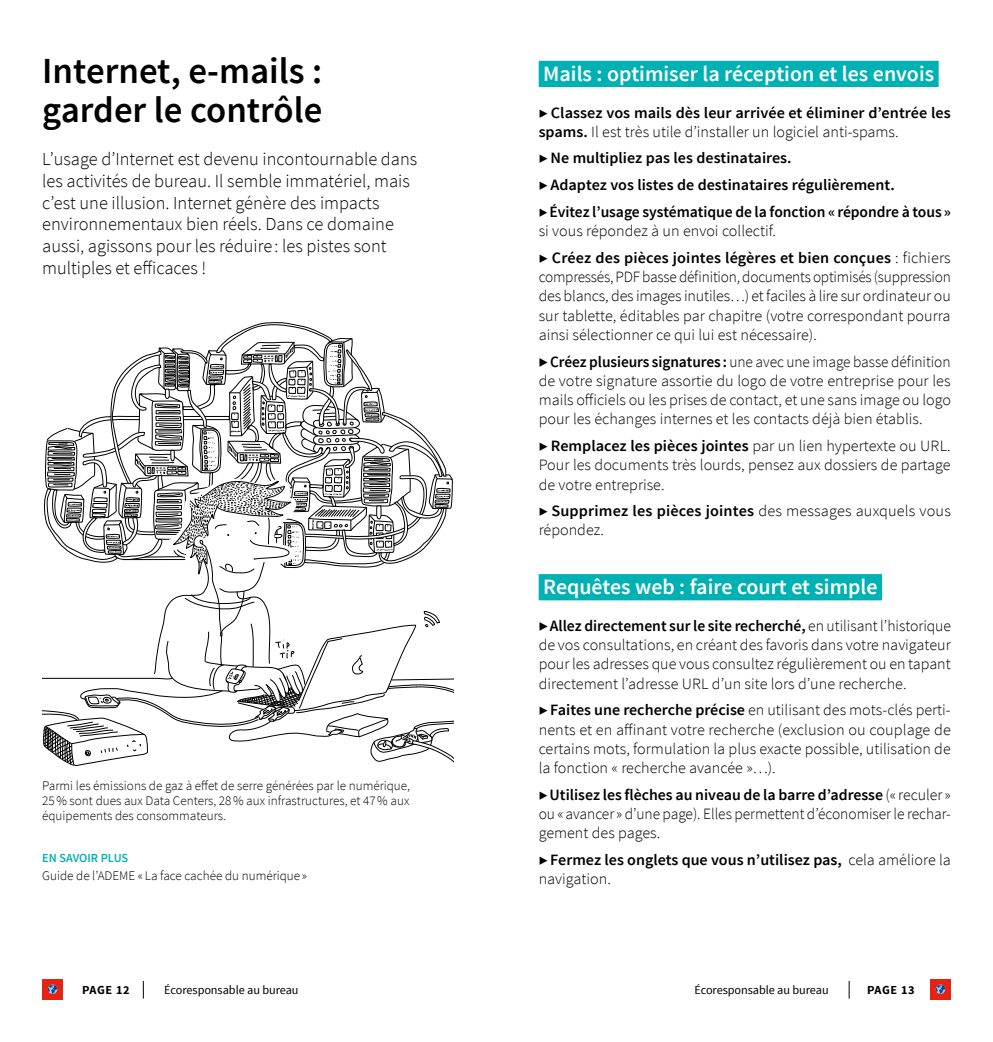
<style>
.page{position:relative;width:993px;height:1042px;background:#fff}
.page>*{position:absolute;margin:0;border:0;box-sizing:border-box;transform-origin:0 0}
.t1{font:600 36.75px/38.5px "Source Sans Pro";color:#000}
.t2{font:600 21.88px "Source Sans Pro";color:#fff}
.t3{font:300 18.38px/21.9px "Source Sans Pro";color:#000}
.t4{font:300 15.75px/19.2px "Source Sans Pro";color:#000;text-align:justify}
.t5{font:600 15.75px/19.2px "Source Sans Pro";color:#000}
.t6{font:300 13.12px/14.9px "Source Sans Pro";color:#000;text-align:justify}
.t7{font:12.25px "Source Sans Pro";letter-spacing:-.005em;color:#000}
.t8{font:700 12.25px "Source Sans Pro";letter-spacing:.045em;color:#000}
.t9{font:600 12.25px "Source Sans Pro";color:#00b1b3}
.s1{font-weight:300}
.s2{font-weight:600}
</style>
<div class="page">
<svg style="left:143px;top:981px;width:1px;height:17px"></svg>
<div style="left:42px;top:979px;width:21px;height:21px;background:#e42313"></div>
<svg style="left:48px;top:984px;width:9px;height:10px"></svg>
<svg style="left:848px;top:981px;width:1px;height:17px"></svg>
<div style="left:929px;top:979px;width:21px;height:21px;background:#e42313"></div>
<svg style="left:935px;top:984px;width:9px;height:10px"></svg>
<div style="left:538px;top:61px;width:400px;height:26px;background:#00b1b3"></div>
<div style="left:538px;top:574px;width:343px;height:26px;background:#00b1b3"></div>
<svg style="left:42px;top:322px;width:411px;height:444px"></svg>
<h1 class="t1" style="left:42px;top:53px;width:281px">Internet, e-mails : garder le contrôle</h1>
<p class="t3" style="left:42px;top:148px;width:376px">L’usage d’Internet est devenu incontournable dans les activités de bureau. Il semble immatériel, mais c’est une illusion. Internet génère des impacts environnementaux bien réels. Dans ce domaine aussi, agissons pour les réduire : les pistes sont multiples et efficaces !</p>
<p class="t6" style="left:42px;top:779px;width:369px">Parmi les émissions de gaz à effet de serre générées par le numérique, 25% sont dues aux Data Centers, 28% aux infrastructures, et 47% aux équipements des consommateurs.</p>
<p class="t9" style="left:42px;top:850px;width:88px">EN SAVOIR PLUS</p>
<p class="t6" style="left:42px;top:868px;width:266px">Guide de l’ADEME « La face cachée du numérique »</p>
<h2 class="t2" style="left:543px;top:60px;width:392px">Mails : optimiser la réception et les envois</h2>
<p class="t5" style="left:538px;top:103px;width:413px"><span class="s1">▶</span> Classez vos mails dès leur arrivée et éliminer d’entrée les spams. <span class="s1">Il est très utile d’installer un logiciel anti-spams.</span></p>
<p class="t5" style="left:538px;top:145px;width:413px;line-height:26.8px"><span class="s1">▶</span> Ne multipliez pas les destinataires.<br><span class="s1">▶</span> Adaptez vos listes de destinataires régulièrement.<br><span class="s1">▶</span> Évitez l’usage systématique de la fonction « répondre à tous »</p>
<p class="t4" style="left:538px;top:218px;width:413px;line-height:26.8px">si vous répondez à un envoi collectif.<br>▶ <span class="s2">Créez des pièces jointes légères et bien conçues</span> : fichiers</p>
<p class="t4" style="left:538px;top:267px;width:413px">compressés, PDF basse définition, documents optimisés (suppression des blancs, des images inutiles…) et faciles à lire sur ordinateur ou sur tablette, éditables par chapitre (votre correspondant pourra ainsi sélectionner ce qui lui est nécessaire).</p>
<p class="t4" style="left:538px;top:352px;width:413px"><span class="s2">▶ Créez plusieurs signatures :</span> une avec une image basse définition de votre signature assortie du logo de votre entreprise pour les mails officiels ou les prises de contact, et une sans image ou logo pour les échanges internes et les contacts déjà bien établis.</p>
<p class="t4" style="left:538px;top:436px;width:413px">▶ <span class="s2">Remplacez les pièces jointes</span> par un lien hypertexte ou URL.<br>Pour les documents très lourds, pensez aux dossiers de partage de votre entreprise.</p>
<p class="t4" style="left:538px;top:501px;width:413px">▶ <span class="s2">Supprimez les pièces jointes</span> des messages auxquels vous répondez.</p>
<h2 class="t2" style="left:543px;top:573px;width:336px">Requêtes web : faire court et simple</h2>
<p class="t4" style="left:538px;top:616px;width:414px"><span class="s2">▶ Allez directement sur le site recherché,</span> en utilisant l’historique de vos consultations, en créant des favoris dans votre navigateur pour les adresses que vous consultez régulièrement ou en tapant directement l’adresse URL d’un site lors d’une recherche.</p>
<p class="t4" style="left:538px;top:700px;width:413px">▶ <span class="s2">Faites une recherche précise</span> en utilisant des mots-clés perti&shy;nents et en affinant votre recherche (exclusion ou couplage de certains mots, formulation la plus exacte possible, utilisation de la fonction « recherche avancée »…).</p>
<p class="t4" style="left:538px;top:785px;width:413px">▶ <span class="s2">Utilisez les flèches au niveau de la barre d’adresse</span> (« reculer » ou «avancer » d’une page). Elles permettent d’économiser le rechar&shy;gement des pages.</p>
<p class="t5" style="left:538px;top:850px;width:413px"><span class="s1">▶</span> Fermez les onglets que vous n’utilisez pas, <span class="s1">cela améliore la navigation.</span></p>
<p class="t8" style="left:82px;top:981px;width:49px">PAGE 12</p>
<p class="t7" style="left:164px;top:982px;width:136px">Écoresponsable au bureau</p>
<p class="t7" style="left:694px;top:982px;width:136px">Écoresponsable au bureau</p>
<p class="t8" style="left:866px;top:981px;width:49px">PAGE 13</p>
</div>
